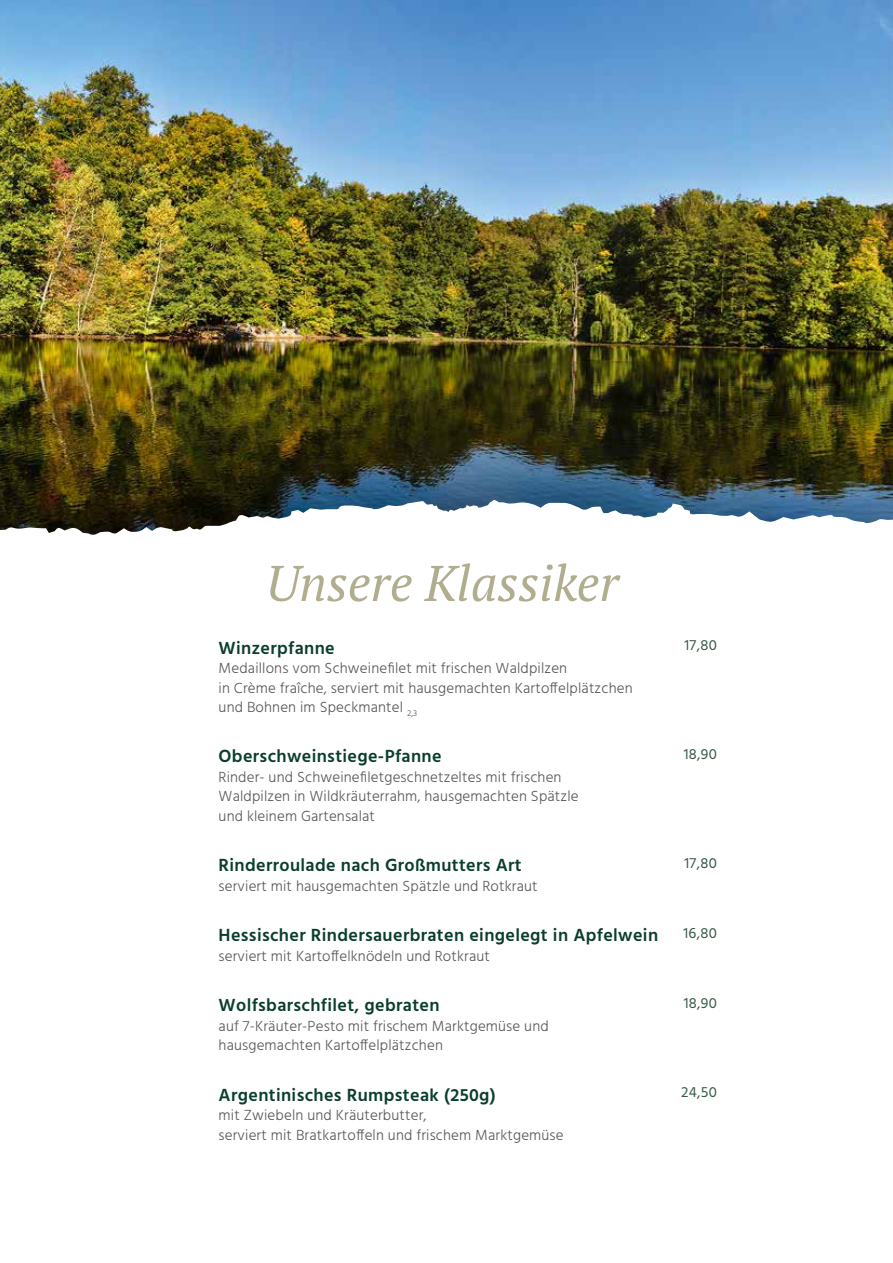
<style>
.page{position:relative;width:893px;height:1263px;background:#fff}
.page>*{position:absolute;margin:0;border:0;box-sizing:border-box;transform-origin:0 0}
.t1{font:italic 50.1px "PT Serif";color:#b1ae90}
.t2{font:600 18px "Hind";letter-spacing:.02em;color:#0a3e2a}
.t3{font:300 15px/19.5px "Hind";letter-spacing:.01em;color:#575756}
.t4{font:15px "Hind";letter-spacing:.02em;color:#385846}
</style>
<div class="page">
<img style="left:600px;top:0;width:293px;height:524px">
<img style="left:0;top:0;width:600px;height:535px">
<h1 class="t1" style="left:266px;top:551px;width:354px">Unsere Klassiker</h1>
<p class="t2" style="left:219px;top:635px;width:118px">Winzerpfanne</p>
<p class="t3" style="left:219px;top:659px;width:416px">Medaillons vom Schweinefilet mit frischen Waldpilzen<br>in Crème fraîche, serviert mit hausgemachten Kartoffelplätzchen und Bohnen im Speckmantel <sub>2,3</sub></p>
<p class="t2" style="left:219px;top:744px;width:224px">Oberschweinstiege-Pfanne</p>
<p class="t3" style="left:219px;top:768px;width:361px">Rinder- und Schweinefiletgeschnetzeltes mit frischen<br>Waldpilzen in Wildkräuterrahm, hausgemachten Spätzle und kleinem Gartensalat</p>
<p class="t2" style="left:219px;top:853px;width:305px">Rinderroulade nach Großmutters Art</p>
<p class="t3" style="left:219px;top:877px;width:321px">serviert mit hausgemachten Spätzle und Rotkraut</p>
<p class="t2" style="left:219px;top:923px;width:441px">Hessischer Rindersauerbraten eingelegt in Apfelwein</p>
<p class="t3" style="left:219px;top:947px;width:273px">serviert mit Kartoffelknödeln und Rotkraut</p>
<p class="t2" style="left:219px;top:992px;width:223px">Wolfsbarschfilet, gebraten</p>
<p class="t3" style="left:219px;top:1017px;width:332px">auf 7-Kräuter-Pesto mit frischem Marktgemüse und hausgemachten Kartoffelplätzchen</p>
<p class="t2" style="left:219px;top:1082px;width:279px">Argentinisches Rumpsteak (250g)</p>
<p class="t3" style="left:219px;top:1106px;width:347px">mit Zwiebeln und Kräuterbutter,<br>serviert mit Bratkartoffeln und frischem Marktgemüse</p>
<p class="t4" style="left:684px;top:635px;width:34px">17,80</p>
<p class="t4" style="left:684px;top:744px;width:35px">18,90</p>
<p class="t4" style="left:684px;top:853px;width:34px">17,80</p>
<p class="t4" style="left:683px;top:923px;width:35px">16,80</p>
<p class="t4" style="left:684px;top:993px;width:35px">18,90</p>
<p class="t4" style="left:681px;top:1082px;width:37px">24,50</p>
</div>
